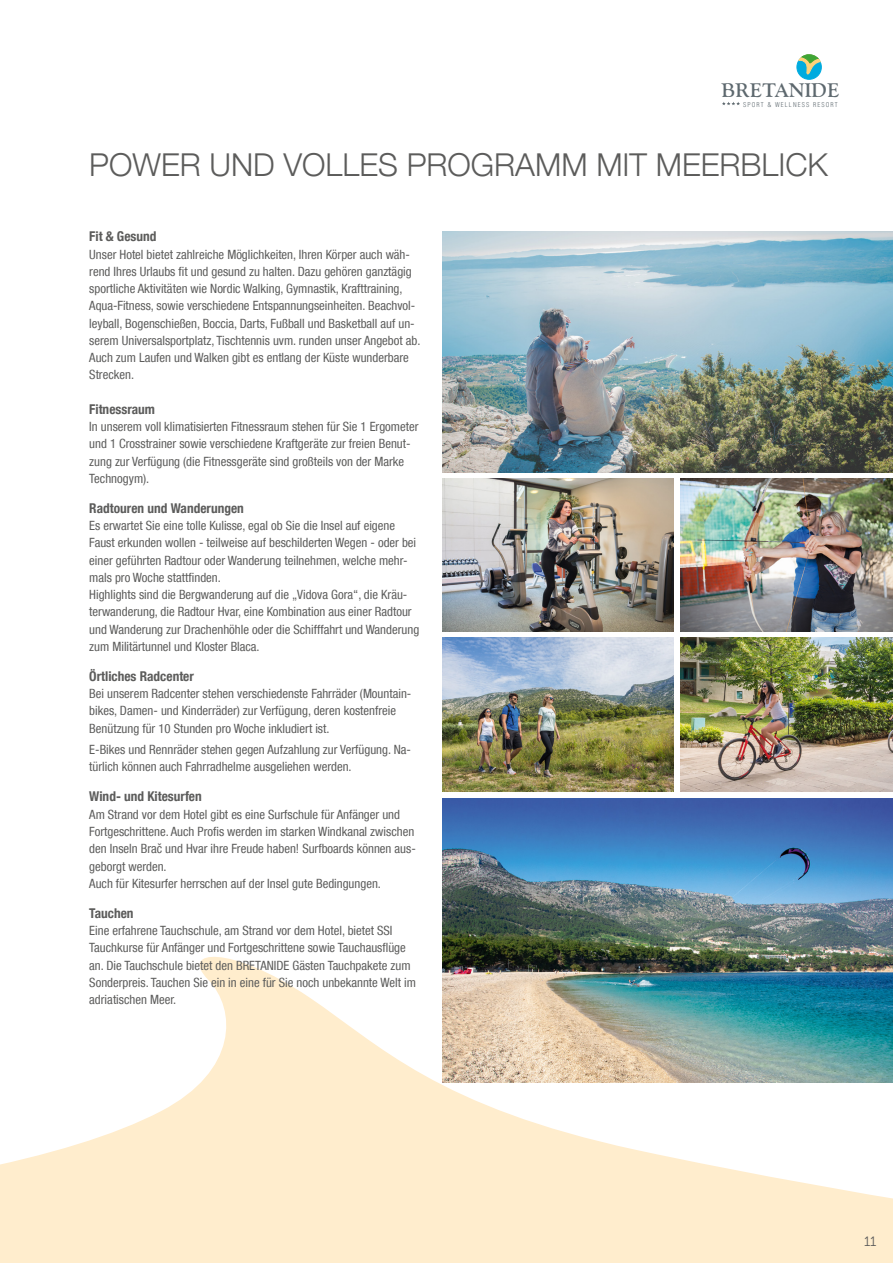
<style>
.page{position:relative;width:893px;height:1263px;background:#fff}
.page>*{position:absolute;margin:0;border:0;box-sizing:border-box;transform-origin:0 0}
.t1{font:300 31.5px "Helvetica Neue LT Com";color:#5c5c5b}
.t2{font:19.5px "Gou Bol";color:#5d686e}
.t3{font:700 condensed 13.5px "Helvetica Neue LT Com";color:#5c5c5b}
.t4{font:13.5px "Museo Sans 300";color:#5c5c5b}
.t5{font:condensed 12.75px/17.2px "Helvetica Neue LT Com";color:#5c5c5b}
.t6{font:300 condensed 6.45px "Helvetica";letter-spacing:.175em;color:#5d686e}
</style>
<div class="page">
<svg style="left:1px;top:957px;width:892px;height:306px;fill:#ffedcd"></svg>
<div style="left:797px;top:55px;width:24px;height:24px;background:#00abdf;border-radius:50%"></div>
<div style="left:797px;top:55px;width:25px;height:25px;border:1px solid #00abdf;border-radius:50%"></div>
<svg style="left:799px;top:55px;width:22px;height:21px"></svg>
<svg style="left:722px;top:102px;width:18px;height:3px"></svg>
<img style="left:0;top:0;width:1px;height:1263px">
<img style="left:442px;top:798px;width:451px;height:284px">
<img style="left:442px;top:232px;width:451px;height:240px">
<img style="left:442px;top:479px;width:232px;height:152px">
<img style="left:680px;top:479px;width:213px;height:152px">
<img style="left:442px;top:638px;width:232px;height:154px">
<img style="left:680px;top:638px;width:213px;height:154px">
<h2 class="t2" style="left:722px;top:80px;width:119px">BRETANIDE</h2>
<p class="t6" style="left:743px;top:101px;width:96px">SPORT &amp; WELLNESS RESORT</p>
<p class="t1" style="left:89px;top:145px;width:740px">POWER UND VOLLES PROGRAMM MIT MEERBLICK</p>
<p class="t3" style="left:89px;top:228px;width:69px">Fit &amp; Gesund</p>
<p class="t5" style="left:89px;top:245px;width:333px">Unser Hotel bietet zahlreiche Möglichkeiten, Ihren Körper auch wäh&shy;rend Ihres Urlaubs fit und gesund zu halten. Dazu gehören ganztägig sportliche Aktivitäten wie Nordic Walking, Gymnastik, Krafttraining, Aqua-Fitness, sowie verschiedene Entspannungseinheiten. Beachvol&shy;leyball, Bogenschießen, Boccia, Darts, Fußball und Basketball auf un&shy;serem Universalsportplatz, Tischtennis uvm. runden unser Angebot ab.</p>
<p class="t5" style="left:89px;top:349px;width:321px">Auch zum Laufen und Walken gibt es entlang der Küste wunderbare<br>Strecken.</p>
<p class="t3" style="left:89px;top:401px;width:67px">Fitnessraum</p>
<p class="t5" style="left:89px;top:418px;width:331px">In unserem voll klimatisierten Fitnessraum stehen für Sie 1 Ergometer und 1 Crosstrainer sowie verschiedene Kraftgeräte zur freien Benut&shy;zung zur Verfügung (die Fitnessgeräte sind großteils von der Marke Technogym).</p>
<p class="t3" style="left:89px;top:500px;width:156px">Radtouren und Wanderungen</p>
<p class="t5" style="left:89px;top:517px;width:328px">Es erwartet Sie eine tolle Kulisse, egal ob Sie die Insel auf eigene Faust erkunden wollen - teilweise auf beschilderten Wegen - oder bei einer geführten Radtour oder Wanderung teilnehmen, welche mehr&shy;mals pro Woche stattfinden.</p>
<p class="t5" style="left:89px;top:586px;width:331px">Highlights sind die Bergwanderung auf die „Vidova Gora“, die Kräu&shy;terwanderung, die Radtour Hvar, eine Kombination aus einer Radtour und Wanderung zur Drachenhöhle oder die Schifffahrt und Wanderung zum Militärtunnel und Kloster Blaca.</p>
<p class="t3" style="left:89px;top:668px;width:106px">Örtliches Radcenter</p>
<p class="t5" style="left:89px;top:685px;width:324px">Bei unserem Radcenter stehen verschiedenste Fahrräder (Mountain&shy;bikes, Damen- und Kinderräder) zur Verfügung, deren kostenfreie<br>Benützung für 10 Stunden pro Woche inkludiert ist.</p>
<p class="t5" style="left:89px;top:741px;width:323px">E-Bikes und Rennräder stehen gegen Aufzahlung zur Verfügung. Na&shy;türlich können auch Fahrradhelme ausgeliehen werden.</p>
<p class="t3" style="left:89px;top:789px;width:114px">Wind- und Kitesurfen</p>
<p class="t5" style="left:89px;top:805px;width:328px">Am Strand vor dem Hotel gibt es eine Surfschule für Anfänger und Fortgeschrittene. Auch Profis werden im starken Windkanal zwischen den Inseln Brač und Hvar ihre Freude haben! Surfboards können aus&shy;geborgt werden.</p>
<p class="t5" style="left:89px;top:874px;width:293px">Auch für Kitesurfer herrschen auf der Insel gute Bedingungen.</p>
<p class="t3" style="left:89px;top:905px;width:46px">Tauchen</p>
<p class="t5" style="left:89px;top:922px;width:328px">Eine erfahrene Tauchschule, am Strand vor dem Hotel, bietet SSI Tauchkurse für Anfänger und Fortgeschrittene sowie Tauchausflüge an. Die Tauchschule bietet den BRETANIDE Gästen Tauchpakete zum Sonderpreis. Tauchen Sie ein in eine für Sie noch unbekannte Welt im adriatischen Meer.</p>
<p class="t4" style="left:864px;top:1234px;width:14px">11</p>
</div>
